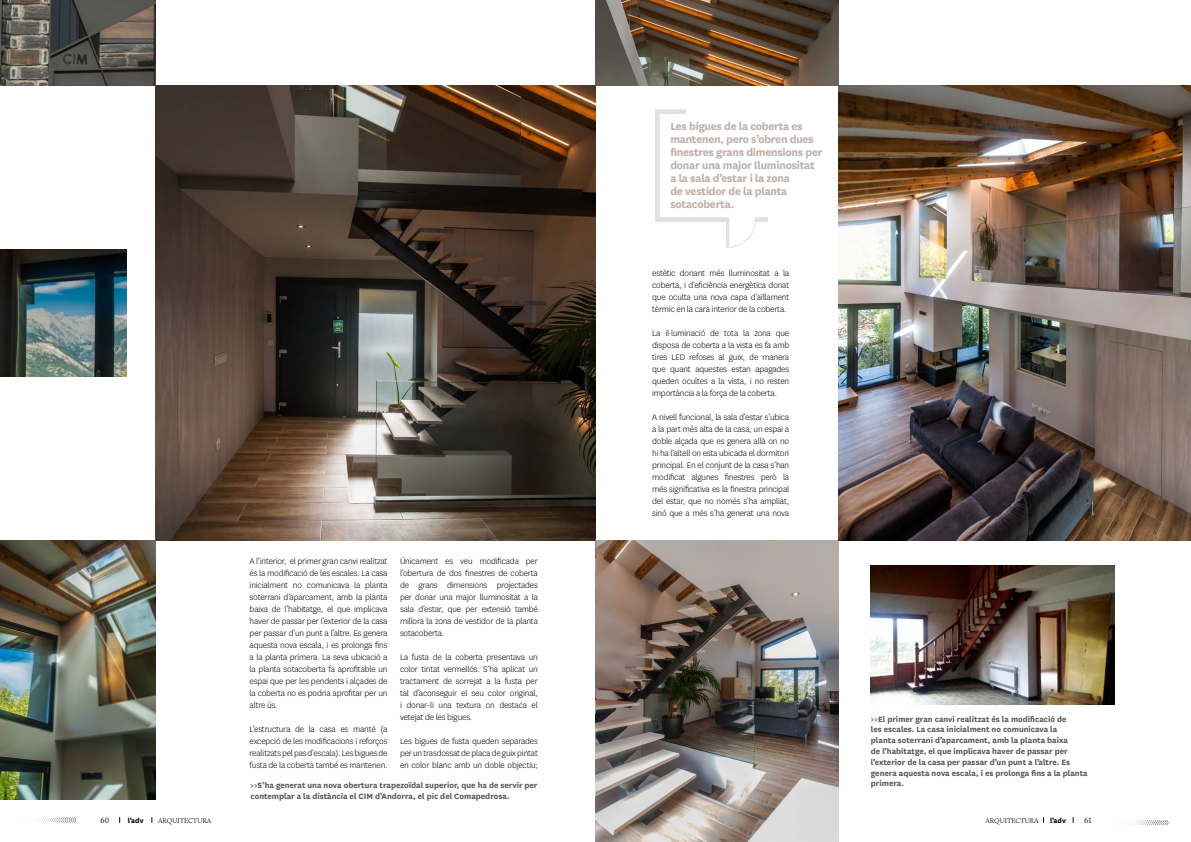
<style>
.page{position:relative;width:1191px;height:842px;background:#fff}
.page>*{position:absolute;margin:0;border:0;box-sizing:border-box;transform-origin:0 0}
.t1{font:700 12.2px/13.1px "National";letter-spacing:-.02em;color:#bcb0ab}
.t2{font:300 9.5px/12px "National";letter-spacing:-.02em;color:#000;text-align:justify}
.t3{font:700 9px/10.8px "National";color:#5b5755}
.t4{font:700 8px "National";color:#000}
.t5{font:300 8px "Calluna";color:#000}
.t6{font:300 7px "Calluna";color:#000}
</style>
<div class="page">
<svg style="left:40px;top:816px;width:37px;height:8px"></svg>
<img style="left:156px;top:86px;width:439px;height:455px">
<img style="left:595px;top:541px;width:243px;height:301px">
<img style="left:595px;top:0;width:243px;height:85px">
<img style="left:871px;top:565px;width:243px;height:139px">
<img style="left:0;top:0;width:156px;height:85px">
<img style="left:0;top:541px;width:156px;height:258px">
<img style="left:0;top:249px;width:126px;height:128px">
<img style="left:838px;top:86px;width:353px;height:455px">
<svg style="left:1132px;top:819px;width:37px;height:7px"></svg>
<svg style="left:655px;top:109px;width:113px;height:139px"></svg>
<hr style="left:726px;top:217px;width:3px;height:31px;background:#e4e0df">
<div style="left:686px;top:107px;width:89px;height:110px;background:#fff"></div>
<p class="t1" style="left:670px;top:119px;width:154px">Les bigues de la coberta es mantenen, pero s’obren dues finestres grans dimensions per donar una major lluminositat a la sala d’estar i la zona<br>de vestidor de la planta sotacoberta.</p>
<p class="t2" style="left:250px;top:555px;width:139px">A l’interior, el primer gran canvi realitzat és la modificació de les escales. La casa inicialment no comunicava la planta soterrani d’aparcament, amb la planta baixa de l’habitatge, el que implicava haver de passar per l’exterior de la casa per passar d’un punt a l’altre. Es genera aquesta nova escala, i es prolonga fins a la planta primera. La seva ubicació a la planta sotacoberta fa aprofitable un espai que per les pendents i alçades de la coberta no es podria aprofitar per un altre ús.</p>
<p class="t2" style="left:250px;top:723px;width:139px">L’estructura de la casa es manté (a excepció de les modificacions i reforços realitzats pel pas d’escala). Les bigues de fusta de la coberta també es mantenen.</p>
<p class="t2" style="left:400px;top:555px;width:139px">Únicament es veu modificada per l’obertura de dos finestres de coberta de grans dimensions projectades per donar una major lluminositat a la sala d’estar, que per extensió també millora la zona de vestidor de la planta sotacoberta.</p>
<p class="t2" style="left:400px;top:651px;width:139px">La fusta de la coberta presentava un color tintat vermellós. S’ha aplicat un tractament de sorrejat a la fusta per tal d’aconseguir el seu color original, i donar-li una textura on destaca el vetejat de les bigues.</p>
<p class="t2" style="left:400px;top:735px;width:139px">Les bigues de fusta queden separades per un trasdossat de placa de guix pintat en color blanc amb un doble objectiu;</p>
<p class="t2" style="left:652px;top:267px;width:139px">estètic donant més lluminositat a la coberta, i d’eficiència energètica donat que oculta una nova capa d’aïllament tèrmic en la cara interior de la coberta.</p>
<p class="t2" style="left:652px;top:327px;width:139px">La il·luminació de tota la zona que disposa de coberta a la vista es fa amb tires LED refoses al guix, de manera que quant aquestes estan apagades queden ocultes a la vista, i no resten importància a la força de la coberta.</p>
<p class="t2" style="left:652px;top:411px;width:139px">A nivell funcional, la sala d’estar s’ubica a la part més alta de la casa, un espai a doble alçada que es genera allà on no hi ha l’altell on esta ubicada el dormitori principal. En el conjunt de la casa s’han modificat algunes finestres però la més significativa es la finestra principal del estar, que no només s’ha ampliat, sinó que a més s’ha generat una nova</p>
<p class="t3" style="left:871px;top:713px;width:218px">&gt;&gt;El primer gran canvi realitzat és la modificació de<br>les escales. La casa inicialment no comunicava la<br>planta soterrani d’aparcament, amb la planta baixa<br>de l’habitatge, el que implicava haver de passar per l’exterior de la casa per passar d’un punt a l’altre. Es genera aquesta nova escala, i es prolonga fins a la planta</p>
<p class="t3" style="left:250px;top:779px;width:288px">&gt;&gt;S’ha generat una nova obertura trapezoïdal superior, que ha de servir per</p>
<p class="t3" style="left:871px;top:778px;width:35px">primera.</p>
<p class="t3" style="left:250px;top:790px;width:261px">contemplar a la distància el CIM d’Andorra, el pic del Comapedrosa.</p>
<p class="t5" style="left:100px;top:815px;width:10px">60</p>
<p class="t4" style="left:128px;top:815px;width:17px">l’adv</p>
<p class="t6" style="left:158px;top:816px;width:55px">ARQUITECTURA</p>
<p class="t6" style="left:985px;top:816px;width:55px">ARQUITECTURA</p>
<p class="t4" style="left:1050px;top:815px;width:17px">l’adv</p>
<p class="t5" style="left:1084px;top:815px;width:9px">61</p>
</div>
